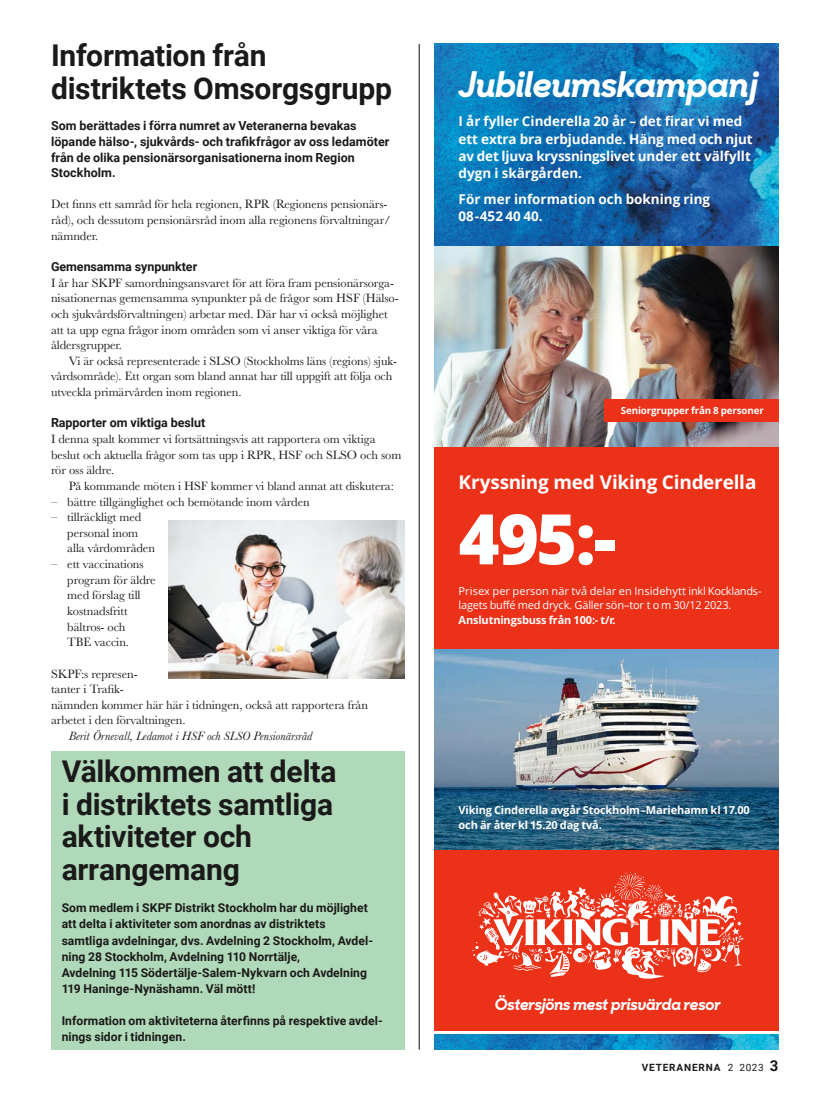
<style>
.page{position:relative;width:833px;height:1117px;background:#fff}
.page>*{position:absolute;margin:0;border:0;box-sizing:border-box;transform-origin:0 0}
.t1{font:800 69.75px "Open Sans LO";color:#feffff}
.t2{font:35.12px "Sharp Sans Display No 1 Boldltalic";letter-spacing:.01em;color:#feffff}
.t3{font:700 30px/32.5px "Roboto";letter-spacing:-.01em;color:#1a1a1a}
.t4{font:700 19px "Open Sans LO";letter-spacing:-.01em;color:#feffff}
.t5{font:15.88px "Sharp Sans Display No 1 Boldltalic";color:#feffff}
.t6{font:700 13.5px/17.1px "Open Sans";color:#feffff}
.t7{font:12.5px/15.6px "Baskerville";letter-spacing:-.005em;color:#1a1a1a}
.t8{font:700 12.5px/15.6px "Roboto";color:#1a1a1a}
.t9{font:italic 12.5px "Baskerville";color:#1a1a1a}
.t10{font:700 12.12px/16.1px "Roboto";letter-spacing:.005em;color:#1a1a1a}
.t11{font:700 11px/14.8px "Open Sans LO";letter-spacing:-.015em;color:#feffff}
.t12{font:11px/14.8px "Open Sans LO";letter-spacing:-.015em;color:#feffff}
.t13{font:700 10px "Roboto";letter-spacing:.085em;color:#1a1a1a}
.t14{font:700 9.75px "Open Sans LO";letter-spacing:-.015em;color:#feffff}
.s1{font-weight:400}
.s2{font-size:15px}
</style>
<div class="page">
<hr style="left:419px;top:44px;width:1px;height:1005px;background:#0d0d0d">
<img style="left:434px;top:44px;width:344px;height:403px">
<img style="left:434px;top:1034px;width:344px;height:15px">
<div style="left:434px;top:849px;width:344px;height:181px;background:#ec3119"></div>
<svg style="left:472px;top:872px;width:271px;height:106px"></svg>
<img style="left:434px;top:648px;width:344px;height:201px">
<div style="left:434px;top:447px;width:344px;height:201px;background:#ec3119"></div>
<div style="left:604px;top:399px;width:174px;height:22px;background:#ec3119"></div>
<div style="left:51px;top:751px;width:354px;height:298px;background:#b0d9b9"></div>
<img style="left:169px;top:520px;width:236px;height:158px">
<h3 class="t3" style="left:51px;top:38px;width:342px">Information från distriktets Omsorgsgrupp</h3>
<p class="t8" style="left:51px;top:117px;width:340px">Som berättades i förra numret av Veteranerna bevakas löpande hälso-, sjukvårds- och trafikfrågor av oss ledamöter från de olika pensionärsorganisationerna inom Region Stockholm.</p>
<p class="t7" style="left:51px;top:197px;width:341px">Det finns ett samråd för hela regionen, RPR (Regionens pensionärs&shy;råd), och dessutom pensionärsråd inom alla regionens förvaltningar/ nämnder.</p>
<p class="t8" style="left:51px;top:258px;width:148px">Gemensamma synpunkter</p>
<p class="t7" style="left:51px;top:275px;width:349px">I år har SKPF samordningsansvaret för att föra fram pensionärsorga&shy;nisationernas gemensamma synpunkter på de frågor som HSF (Hälso&shy;och sjukvårdsförvaltningen) arbetar med. Där har vi också möjlighet att ta upp egna frågor inom områden som vi anser viktiga för våra åldersgrupper.</p>
<p class="t7" style="left:51px;top:353px;width:347px;text-indent:18px">Vi är också representerade i SLSO (Stockholms läns (regions) sjuk&shy;vårdsområde). Ett organ som bland annat har till uppgift att följa och utveckla primärvården inom regionen.</p>
<p class="t8" style="left:51px;top:414px;width:156px">Rapporter om viktiga beslut</p>
<p class="t7" style="left:51px;top:431px;width:352px">I denna spalt kommer vi fortsättningsvis att rapportera om viktiga beslut och aktuella frågor som tas upp i RPR, HSF och SLSO och som rör oss äldre.</p>
<p class="t7" style="left:69px;top:478px;width:327px">På kommande möten i HSF kommer vi bland annat att diskutera:</p>
<p class="t7" style="left:51px;top:494px;width:260px">– bättre tillgänglighet och bemötande inom vården</p>
<p class="t7" style="left:67px;top:509px;width:89px;text-indent:-16px">– tillräckligt med personal inom alla vårdområden</p>
<p class="t7" style="left:67px;top:556px;width:90px;text-indent:-16px">– ett vaccinations program för äldre med förslag till kostnadsfritt bältros- och<br>TBE vaccin.</p>
<p class="t7" style="left:51px;top:665px;width:318px">SKPF:s represen-<br>tanter i Trafik-<br>nämnden kommer här här i tidningen, också att rapportera från arbetet i den förvaltningen.</p>
<p class="t9" style="left:69px;top:727px;width:245px">Berit Örnevall, Ledamot i HSF och SLSO Pensionärsråd</p>
<h3 class="t3" style="left:62px;top:754px;width:276px">Välkommen att delta i distriktets samtliga aktiviteter och arrangemang</h3>
<p class="t10" style="left:62px;top:899px;width:313px">Som medlem i SKPF Distrikt Stockholm har du möjlighet att delta i aktiviteter som anordnas av distriktets samtliga avdelningar, dvs. Avdelning 2 Stockholm, Avdel&shy;ning 28 Stockholm, Avdelning 110 Norrtälje,<br>Avdelning 115 Södertälje-Salem-Nykvarn och Avdelning 119 Haninge-Nynäshamn. Väl mött!</p>
<p class="t10" style="left:62px;top:1012px;width:323px">Information om aktiviteterna återfinns på respektive avdel&shy;nings sidor i tidningen.</p>
<h2 class="t2" style="left:458px;top:54px;width:301px">Jubileumskampanj</h2>
<p class="t6" style="left:458px;top:112px;width:295px">I år fyller Cinderella 20 år – det firar vi med ett extra bra erbjudande. Häng med och njut av det ljuva kryssningslivet under ett välfyllt dygn i skärgården.</p>
<p class="t6" style="left:458px;top:190px;width:253px">För mer information och bokning ring<br>08-452 40 40.</p>
<p class="t14" style="left:621px;top:403px;width:144px">Seniorgrupper från 8 personer</p>
<h3 class="t4" style="left:458px;top:469px;width:299px">Kryssning med Viking Cinderella</h3>
<h1 class="t1" style="left:458px;top:485px;width:159px">495:-</h1>
<p class="t12" style="left:458px;top:583px;width:304px">Prisex per person när två delar en Insidehytt inkl Kocklands&shy;lagets buffé med dryck. Gäller sön–tor t o m 30/12 2023.</p>
<p class="t11" style="left:458px;top:612px;width:159px">Anslutningsbuss från 100:- t/r.</p>
<p class="t11" style="left:458px;top:802px;width:293px">Viking Cinderella avgår Stockholm–Mariehamn kl 17.00 och är åter kl 15.20 dag två.</p>
<p class="t5" style="left:495px;top:990px;width:228px">Östersjöns mest prisvärda resor</p>
<p class="t13" style="left:642px;top:1059px;width:138px">VETERANERNA <span class="s1">2 2023</span> <span class="s2">3</span></p>
</div>
